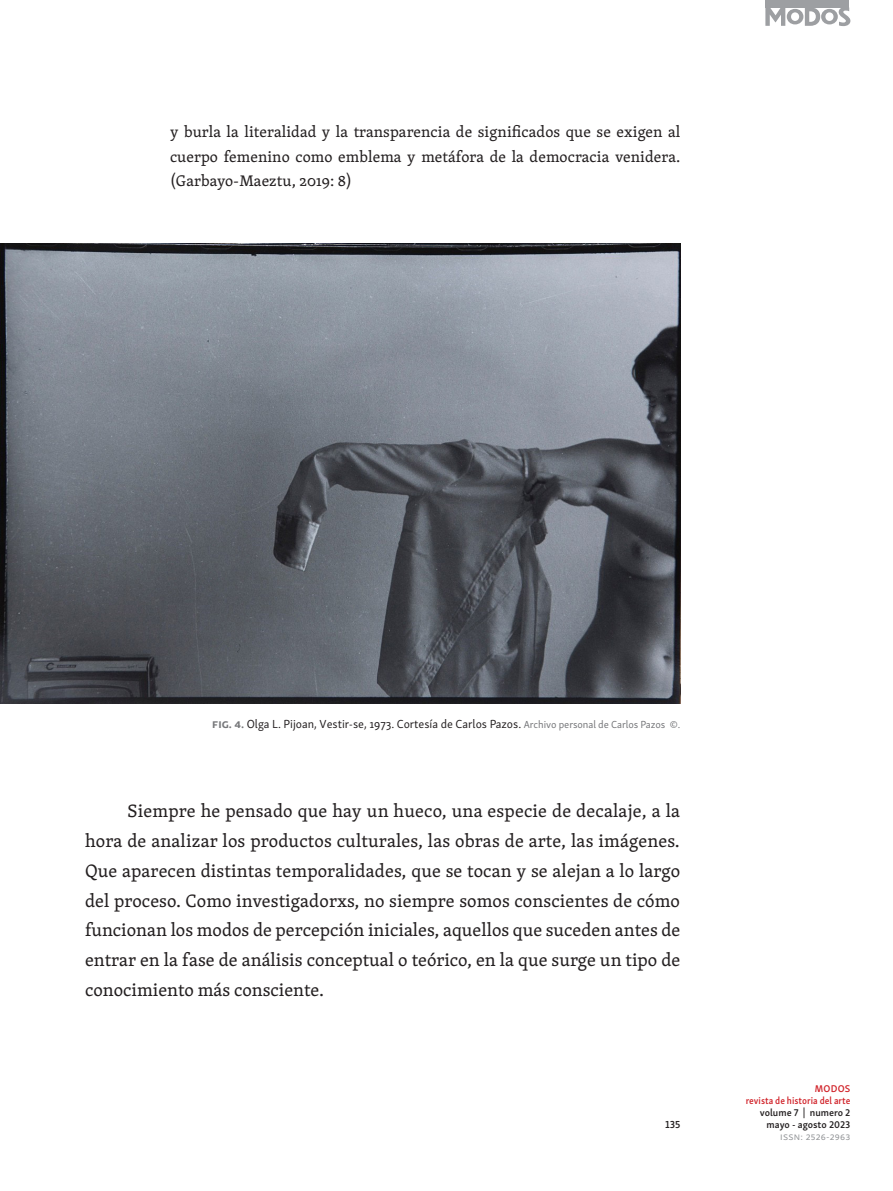
<style>
.page{position:relative;width:893px;height:1191px;background:#fff}
.page>*{position:absolute;margin:0;border:0;box-sizing:border-box;transform-origin:0 0}
.Paragrafo-Principal{font:18.3px/29.7px "Skolar Latin";color:#231f20;text-align:justify}
.Citacoes-no-corpo-pr{font:15.75px/24.5px "Skolar Latin";letter-spacing:.005em;color:#231f20;text-align:justify}
.Figura-Legendas{font:12px "Skolar Sans Latn";color:#231f20}
.t1{font:600 10.5px "Skolar Sans Latn";color:#231f20}
.t2{font:600 10.05px/12px "Skolar Sans Latn";color:#231f20;text-align:right}
.t3{font:600 10.05px "Skolar Sans Latn Cn";color:#d1232a}
.t4{font:10.05px "Skolar Sans Latn";letter-spacing:.025em;color:#939598}
.t5{font:600 10.05px "Skolar Sans Latn";letter-spacing:.025em;color:#d1232a}
.s1{font-weight:700;color:#757679}
.s2{font-size:10.5px;color:#757679}
</style>
<div class="page">
<div style="left:765px;top:0;width:84px;height:8px;background:#9d9fa2"></div>
<svg style="left:765px;top:7px;width:85px;height:19px"></svg>
<img style="left:0;top:244px;width:680px;height:459px">
<p class="Citacoes-no-corpo-pr" style="left:170px;top:119px;width:512px">y burla la literalidad y la transparencia de significados que se exigen al cuerpo femenino como emblema y metáfora de la democracia venidera. (Garbayo-Maeztu, 2019: 8)</p>
<p class="Figura-Legendas" style="left:212px;top:715px;width:470px"><span class="s1">Fig. 4.</span> Olga L. Pijoan, Vestir-se, 1973. Cortesía de Carlos Pazos. <span class="s2">Archivo personal de Carlos Pazos ©.</span></p>
<p class="Paragrafo-Principal" style="left:85px;top:796px;width:597px;text-indent:43px">Siempre he pensado que hay un hueco, una especie de decalaje, a la hora de analizar los productos culturales, las obras de arte, las imágenes.<br>Que aparecen distintas temporalidades, que se tocan y se alejan a lo largo del proceso. Como investigadorxs, no siempre somos conscientes de cómo funcionan los modos de percepción iniciales, aquellos que suceden antes de entrar en la fase de análisis conceptual o teórico, en la que surge un tipo de conocimiento más consciente.</p>
<p class="t1" style="left:665px;top:1116px;width:17px">135</p>
<p class="t5" style="left:815px;top:1081px;width:37px">MODOS</p>
<p class="t3" style="left:746px;top:1093px;width:106px">revista de historia del arte</p>
<p class="t2" style="left:760px;top:1106px;width:92px">volume 7 | numero 2 mayo - agosto 2023</p>
<p class="t4" style="left:780px;top:1129px;width:72px">ISSN: 2526-2963</p>
</div>
